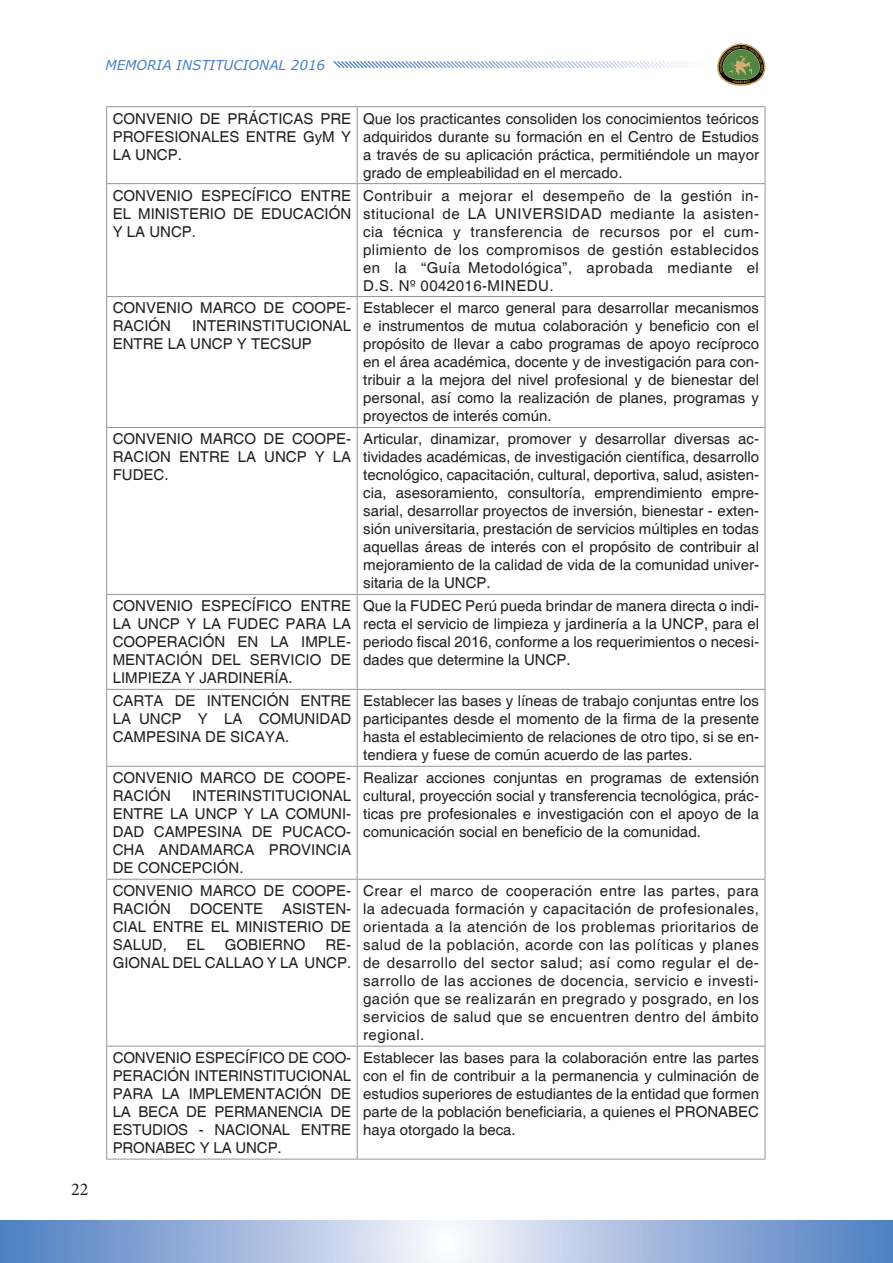
<style>
.page{position:relative;width:893px;height:1263px;background:#fff}
.page>*{position:absolute;margin:0;border:0;box-sizing:border-box;transform-origin:0 0}
.t1{font:18px "Minion Pro";color:#231f20}
.t2{font:15px/18px "Helvetica";color:#231f20;text-align:justify}
.t3{font:italic 13.5px "Verdana";color:#4880c2}
</style>
<div class="page">
<svg style="left:0;top:1220px;width:893px;height:43px;background:#a1b8dd"></svg>
<svg style="left:333px;top:43px;width:433px;height:43px"></svg>
<hr style="left:106px;top:106px;width:251px;height:1px;background:#939598">
<hr style="left:106px;top:107px;width:1px;height:76px;background:#939598">
<hr style="left:357px;top:106px;width:408px;height:1px;background:#939598">
<hr style="left:357px;top:107px;width:1px;height:76px;background:#939598">
<hr style="left:765px;top:107px;width:1px;height:76px;background:#939598">
<hr style="left:106px;top:183px;width:251px;height:1px;background:#939598">
<hr style="left:106px;top:184px;width:1px;height:112px;background:#939598">
<hr style="left:357px;top:183px;width:408px;height:1px;background:#939598">
<hr style="left:357px;top:184px;width:1px;height:112px;background:#939598">
<hr style="left:765px;top:184px;width:1px;height:112px;background:#939598">
<hr style="left:106px;top:296px;width:251px;height:1px;background:#939598">
<hr style="left:106px;top:297px;width:1px;height:130px;background:#939598">
<hr style="left:357px;top:296px;width:408px;height:1px;background:#939598">
<hr style="left:357px;top:297px;width:1px;height:130px;background:#939598">
<hr style="left:765px;top:297px;width:1px;height:130px;background:#939598">
<hr style="left:106px;top:427px;width:251px;height:1px;background:#939598">
<hr style="left:106px;top:428px;width:1px;height:166px;background:#939598">
<hr style="left:357px;top:427px;width:408px;height:1px;background:#939598">
<hr style="left:357px;top:428px;width:1px;height:166px;background:#939598">
<hr style="left:765px;top:428px;width:1px;height:166px;background:#939598">
<hr style="left:106px;top:594px;width:251px;height:1px;background:#939598">
<hr style="left:106px;top:595px;width:1px;height:94px;background:#939598">
<hr style="left:357px;top:594px;width:408px;height:1px;background:#939598">
<hr style="left:357px;top:595px;width:1px;height:94px;background:#939598">
<hr style="left:765px;top:595px;width:1px;height:94px;background:#939598">
<hr style="left:106px;top:689px;width:251px;height:1px;background:#939598">
<hr style="left:106px;top:690px;width:1px;height:76px;background:#939598">
<hr style="left:357px;top:689px;width:408px;height:1px;background:#939598">
<hr style="left:357px;top:690px;width:1px;height:76px;background:#939598">
<hr style="left:765px;top:690px;width:1px;height:76px;background:#939598">
<hr style="left:106px;top:766px;width:251px;height:1px;background:#939598">
<hr style="left:106px;top:767px;width:1px;height:112px;background:#939598">
<hr style="left:357px;top:766px;width:408px;height:1px;background:#939598">
<hr style="left:357px;top:767px;width:1px;height:112px;background:#939598">
<hr style="left:765px;top:767px;width:1px;height:112px;background:#939598">
<hr style="left:106px;top:879px;width:251px;height:1px;background:#939598">
<hr style="left:106px;top:879px;width:1px;height:167px;background:#939598">
<hr style="left:357px;top:879px;width:408px;height:1px;background:#939598">
<hr style="left:357px;top:879px;width:1px;height:167px;background:#939598">
<hr style="left:765px;top:879px;width:1px;height:167px;background:#939598">
<hr style="left:106px;top:1046px;width:251px;height:1px;background:#939598">
<hr style="left:106px;top:1046px;width:1px;height:113px;background:#939598">
<hr style="left:357px;top:1046px;width:408px;height:1px;background:#939598">
<hr style="left:357px;top:1046px;width:1px;height:113px;background:#939598">
<hr style="left:765px;top:1046px;width:1px;height:113px;background:#939598">
<hr style="left:106px;top:1159px;width:251px;height:1px;background:#939598">
<hr style="left:357px;top:1159px;width:408px;height:1px;background:#939598">
<p class="t1" style="left:71px;top:1177px;width:19px">22</p>
<p class="t3" style="left:105px;top:56px;width:221px">MEMORIA INSTITUCIONAL 2016</p>
<p class="t2" style="left:113px;top:110px;width:240px">CONVENIO DE PRÁCTICAS PRE PROFESIONALES ENTRE GyM Y LA UNCP.</p>
<p class="t2" style="left:363px;top:110px;width:397px">Que los practicantes consoliden los conocimientos teóricos adquiridos durante su formación en el Centro de Estudios a través de su aplicación práctica, permitiéndole un mayor grado de empleabilidad en el mercado.</p>
<p class="t2" style="left:113px;top:187px;width:240px">CONVENIO ESPECÍFICO ENTRE EL MINISTERIO DE EDUCACIÓN Y LA UNCP.</p>
<p class="t2" style="left:363px;top:187px;width:397px">Contribuir a mejorar el desempeño de la gestión in&shy;stitucional de LA UNIVERSIDAD mediante la asisten&shy;cia técnica y transferencia de recursos por el cum&shy;plimiento de los compromisos de gestión establecidos en la “Guía Metodológica”, aprobada mediante el D.S. Nº 0042016-MINEDU.</p>
<p class="t2" style="left:113px;top:300px;width:240px">CONVENIO MARCO DE COOPE-<br>RACIÓN</p>
<p class="t2" style="left:363px;top:300px;width:397px">Establecer el marco general para desarrollar mecanismos e instrumentos de mutua colaboración y beneficio con el propósito de llevar a cabo programas de apoyo recíproco en el área académica, docente y de investigación para con&shy;tribuir a la mejora del nivel profesional y de bienestar del personal, así como la realización de planes, programas y proyectos de interés común.</p>
<p class="t2" style="left:113px;top:318px;width:240px;text-indent:79px">INTERINSTITUCIONAL<br>ENTRE LA UNCP Y TECSUP</p>
<p class="t2" style="left:113px;top:431px;width:240px">CONVENIO MARCO DE COOPE-RACION ENTRE LA UNCP Y LA FUDEC.</p>
<p class="t2" style="left:363px;top:431px;width:397px">Articular, dinamizar, promover y desarrollar diversas ac&shy;tividades académicas, de investigación científica, desarrollo tecnológico, capacitación, cultural, deportiva, salud, asisten&shy;cia, asesoramiento, consultoría, emprendimiento empre&shy;sarial, desarrollar proyectos de inversión, bienestar - exten&shy;sión universitaria, prestación de servicios múltiples en todas aquellas áreas de interés con el propósito de contribuir al mejoramiento de la calidad de vida de la comunidad univer&shy;sitaria de la UNCP.</p>
<p class="t2" style="left:113px;top:598px;width:240px">CONVENIO ESPECÍFICO ENTRE LA UNCP Y LA FUDEC PARA LA COOPERACIÓN EN LA IMPLE-MENTACIÓN DEL SERVICIO DE LIMPIEZA Y JARDINERÍA.</p>
<p class="t2" style="left:363px;top:598px;width:397px">Que la FUDEC Perú pueda brindar de manera directa o indi&shy;recta el servicio de limpieza y jardinería a la UNCP, para el periodo fiscal 2016, conforme a los requerimientos o necesi&shy;dades que determine la UNCP.</p>
<p class="t2" style="left:113px;top:692px;width:240px">CARTA DE INTENCIÓN ENTRE LA UNCP Y LA COMUNIDAD CAMPESINA DE SICAYA.</p>
<p class="t2" style="left:363px;top:692px;width:397px">Establecer las bases y líneas de trabajo conjuntas entre los participantes desde el momento de la firma de la presente hasta el establecimiento de relaciones de otro tipo, si se en&shy;tendiera y fuese de común acuerdo de las partes.</p>
<p class="t2" style="left:113px;top:769px;width:240px">CONVENIO MARCO DE COOPE-<br>RACIÓN</p>
<p class="t2" style="left:363px;top:769px;width:397px">Realizar acciones conjuntas en programas de extensión cultural, proyección social y transferencia tecnológica, prác&shy;ticas pre profesionales e investigación con el apoyo de la comunicación social en beneficio de la comunidad.</p>
<p class="t2" style="left:113px;top:787px;width:240px;text-indent:79px">INTERINSTITUCIONAL ENTRE LA UNCP Y LA COMUNI-DAD CAMPESINA DE PUCACO-CHA ANDAMARCA PROVINCIA DE CONCEPCIÓN.</p>
<p class="t2" style="left:113px;top:882px;width:240px">CONVENIO MARCO DE COOPE-<br>RACIÓN</p>
<p class="t2" style="left:113px;top:900px;width:240px;text-indent:169px">ASISTEN-CIAL ENTRE EL MINISTERIO DE SALUD,</p>
<p class="t2" style="left:190px;top:900px;width:75px">DOCENTE</p>
<p class="t2" style="left:187px;top:936px;width:20px">EL</p>
<p class="t2" style="left:225px;top:936px;width:82px">GOBIERNO</p>
<p class="t2" style="left:113px;top:936px;width:240px;text-align:right">RE-<br>GIONAL DEL CALLAO Y LA UNCP.</p>
<p class="t2" style="left:363px;top:882px;width:397px">Crear el marco de cooperación entre las partes, para la adecuada formación y capacitación de profesionales, orientada a la atención de los problemas prioritarios de salud de la población, acorde con las políticas y planes de desarrollo del sector salud; así como regular el de&shy;sarrollo de las acciones de docencia, servicio e investi&shy;gación que se realizarán en pregrado y posgrado, en los servicios de salud que se encuentren dentro del ámbito regional.</p>
<p class="t2" style="left:113px;top:1049px;width:240px">CONVENIO ESPECÍFICO DE COO-PERACIÓN INTERINSTITUCIONAL PARA LA IMPLEMENTACIÓN DE LA BECA DE PERMANENCIA DE ESTUDIOS - NACIONAL ENTRE PRONABEC Y LA UNCP.</p>
<p class="t2" style="left:363px;top:1049px;width:397px">Establecer las bases para la colaboración entre las partes con el fin de contribuir a la permanencia y culminación de estudios superiores de estudiantes de la entidad que formen parte de la población beneficiaria, a quienes el PRONABEC haya otorgado la beca.</p>
</div>
